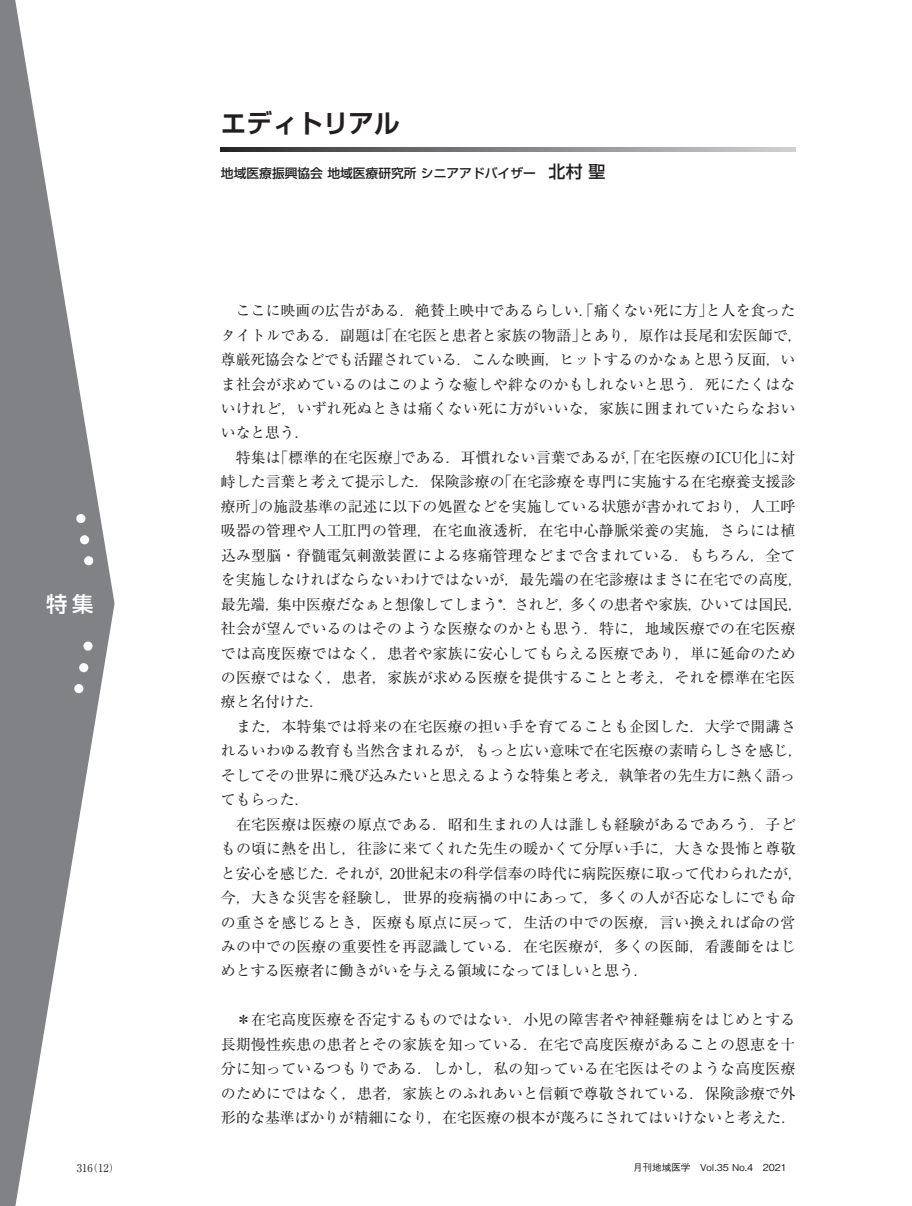
<style>
.page{position:relative;width:912px;height:1206px;background:#fff}
.page>*{position:absolute;margin:0;border:0;box-sizing:border-box;transform-origin:0 0}
.t1{font:700 25.5px "Shin Go Pro De";color:#231f20}
.t2{font:500 21.3px "Shin Go Pro";color:#fff}
.t3{font:14.85px/24.5px "Ryumin Pr 6 N";letter-spacing:.005em;color:#231f20}
.t4{font:500 12.75px "Shin Go Pro";color:#231f20}
.t5{font:10.65px "Ryumin Pr 5";color:#231f20}
.t6{font:500 9.6px "Gothic BBB Pro";color:#231f20}
.s1{font-size:16.95px}
</style>
<div class="page">
<svg style="left:0;top:0;width:114px;height:1206px;fill:#808285"></svg>
<div style="left:83px;top:641px;width:9px;height:10px;background:#fff;border-radius:50%"></div>
<div style="left:79px;top:663px;width:9px;height:9px;background:#fff;border-radius:50%"></div>
<div style="left:74px;top:684px;width:9px;height:9px;background:#fff;border-radius:50%"></div>
<div style="left:84px;top:556px;width:9px;height:9px;background:#fff;border-radius:50%"></div>
<div style="left:80px;top:535px;width:9px;height:9px;background:#fff;border-radius:50%"></div>
<div style="left:76px;top:514px;width:9px;height:9px;background:#fff;border-radius:50%"></div>
<svg style="left:221px;top:147px;width:574px;height:5px;background:#7e7f82"></svg>
<svg style="left:0;top:0;width:9px;height:9px"></svg>
<svg style="left:0;top:1198px;width:9px;height:8px"></svg>
<h2 class="t2" style="left:46px;top:586px;width:49px">特集</h2>
<p class="t5" style="left:77px;top:1160px;width:44px">316（12）</p>
<h1 class="t1" style="left:221px;top:102px;width:180px">エディトリアル</h1>
<p class="t4" style="left:221px;top:163px;width:386px">地域医療振興協会 地域医療研究所 シニアアドバイザー <span class="s1">北村 聖</span></p>
<p class="t3" style="left:221px;top:297px;width:583px">　ここに映画の広告がある．絶賛上映中であるらしい．「痛くない死に方」と人を食ったタイトルである．副題は「在宅医と患者と家族の物語」とあり，原作は長尾和宏医師で，尊厳死協会などでも活躍されている．こんな映画，ヒットするのかなぁと思う反面，いま社会が求めているのはこのような癒しや絆なのかもしれないと思う．死にたくはないけれど，いずれ死ぬときは痛くない死に方がいいな，家族に囲まれていたらなおいいなと思う．<br>　特集は「標準的在宅医療」である．耳慣れない言葉であるが，「在宅医療のICU化」に対峙した言葉と考えて提示した．保険診療の「在宅診療を専門に実施する在宅療養支援診療所」の施設基準の記述に以下の処置などを実施している状態が書かれており，人工呼吸器の管理や人工肛門の管理，在宅血液透析，在宅中心静脈栄養の実施，さらには植込み型脳・脊髄電気刺激装置による疼痛管理などまで含まれている．もちろん，全てを実施しなければならないわけではないが，最先端の在宅診療はまさに在宅での高度，最先端，集中医療だなぁと想像してしまう*．されど，多くの患者や家族，ひいては国民，社会が望んでいるのはそのような医療なのかとも思う．特に，地域医療での在宅医療では高度医療ではなく，患者や家族に安心してもらえる医療であり，単に延命のための医療ではなく，患者，家族が求める医療を提供することと考え，それを標準在宅医療と名付けた．<br>　また，本特集では将来の在宅医療の担い手を育てることも企図した．大学で開講されるいわゆる教育も当然含まれるが，もっと広い意味で在宅医療の素晴らしさを感じ，そしてその世界に飛び込みたいと思えるような特集と考え，執筆者の先生方に熱く語ってもらった．<br>　在宅医療は医療の原点である．昭和生まれの人は誰しも経験があるであろう．子どもの頃に熱を出し，往診に来てくれた先生の暖かくて分厚い手に，大きな畏怖と尊敬と安心を感じた．それが，20世紀末の科学信奉の時代に病院医療に取って代わられたが，今，大きな災害を経験し，世界的疫病禍の中にあって，多くの人が否応なしにでも命の重さを感じるとき，医療も原点に戻って，生活の中での医療，言い換えれば命の営みの中での医療の重要性を再認識している．在宅医療が，多くの医師，看護師をはじめとする医療者に働きがいを与える領域になってほしいと思う．</p>
<p class="t3" style="left:221px;top:1007px;width:576px;text-align:justify">　＊在宅高度医療を否定するものではない．小児の障害者や神経難病をはじめとする長期慢性疾患の患者とその家族を知っている．在宅で高度医療があることの恩恵を十分に知っているつもりである．しかし，私の知っている在宅医はそのような高度医療のためにではなく，患者，家族とのふれあいと信頼で尊敬されている．保険診療で外形的な基準ばかりが精細になり，在宅医療の根本が蔑ろにされてはいけないと考えた．</p>
<p class="t6" style="left:632px;top:1160px;width:155px">月刊地域医学　Vol.35 No.4　2021</p>
</div>
